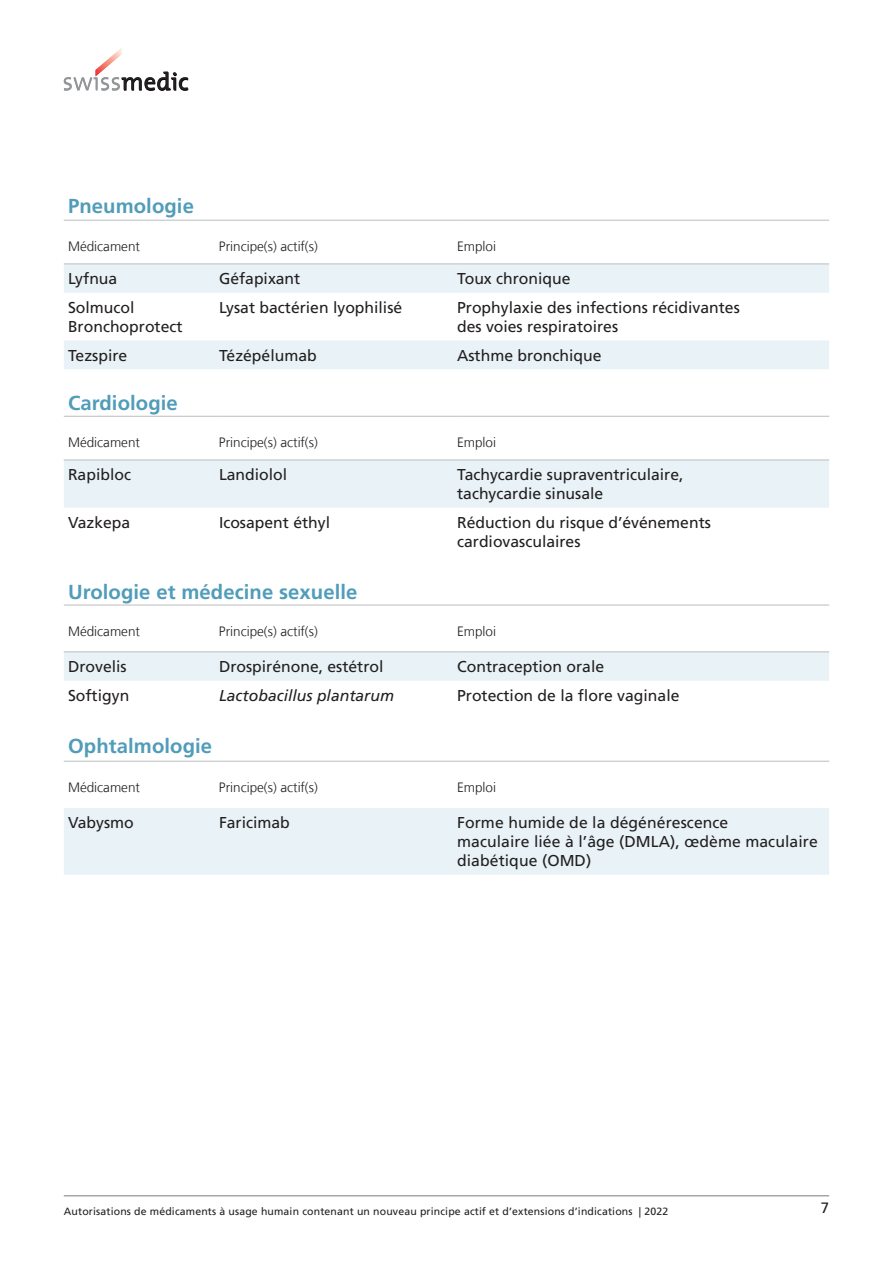
<style>
.page{position:relative;width:893px;height:1263px;background:#fff}
.page>*{position:absolute;margin:0;border:0;box-sizing:border-box;transform-origin:0 0}
.t1{font:700 20.25px "Frutiger LT Com";letter-spacing:.005em;color:#509cb9}
.t2{font:15.75px/18.9px "Frutiger LT Com";color:#231f20}
.t3{font:italic 15.75px "Frutiger LT Com";color:#231f20}
.t4{font:15px "Frutiger LT Com";color:#231f20}
.t5{font:300 13.5px "Frutiger LT Com";color:#231f20}
.t6{font:10.5px "Frutiger LT Com";letter-spacing:.015em;color:#231f20}
</style>
<div class="page">
<svg style="left:64px;top:48px;width:124px;height:42px"></svg>
<hr style="left:64px;top:1195px;width:765px;height:1px;background:#231f20">
<div style="left:64px;top:461px;width:765px;height:47px;background:#e8f2f7"></div>
<hr style="left:64px;top:460px;width:155px;height:1px;background:#bcbdc0">
<hr style="left:219px;top:460px;width:238px;height:1px;background:#bcbdc0">
<hr style="left:457px;top:460px;width:372px;height:1px;background:#bcbdc0">
<hr style="left:64px;top:416px;width:155px;height:1px;background:#bcbdc0">
<hr style="left:219px;top:416px;width:238px;height:1px;background:#bcbdc0">
<hr style="left:457px;top:416px;width:372px;height:1px;background:#bcbdc0">
<div style="left:64px;top:652px;width:765px;height:29px;background:#e8f2f7"></div>
<hr style="left:64px;top:651px;width:155px;height:1px;background:#bcbdc0">
<hr style="left:219px;top:651px;width:238px;height:1px;background:#bcbdc0">
<hr style="left:457px;top:651px;width:372px;height:1px;background:#bcbdc0">
<hr style="left:64px;top:605px;width:155px;height:1px;background:#bcbdc0">
<hr style="left:219px;top:605px;width:238px;height:1px;background:#bcbdc0">
<hr style="left:457px;top:605px;width:372px;height:1px;background:#bcbdc0">
<div style="left:64px;top:808px;width:765px;height:67px;background:#e8f2f7"></div>
<hr style="left:64px;top:761px;width:155px;height:1px;background:#bcbdc0">
<hr style="left:219px;top:761px;width:238px;height:1px;background:#bcbdc0">
<hr style="left:457px;top:761px;width:372px;height:1px;background:#bcbdc0">
<svg style="left:64px;top:264px;width:765px;height:105px;fill:#e8f2f7"></svg>
<hr style="left:64px;top:263px;width:155px;height:1px;background:#bcbdc0">
<hr style="left:219px;top:263px;width:238px;height:1px;background:#bcbdc0">
<hr style="left:457px;top:263px;width:372px;height:1px;background:#bcbdc0">
<hr style="left:64px;top:220px;width:155px;height:1px;background:#bcbdc0">
<hr style="left:219px;top:220px;width:238px;height:1px;background:#bcbdc0">
<hr style="left:457px;top:220px;width:372px;height:1px;background:#bcbdc0">
<p class="t1" style="left:68px;top:194px;width:127px">Pneumologie</p>
<p class="t5" style="left:68px;top:239px;width:73px">Médicament</p>
<p class="t5" style="left:219px;top:239px;width:100px">Principe(s) actif(s)</p>
<p class="t5" style="left:457px;top:239px;width:41px">Emploi</p>
<p class="t2" style="left:68px;top:269px;width:51px">Lyfnua</p>
<p class="t2" style="left:219px;top:269px;width:83px">Géfapixant</p>
<p class="t2" style="left:457px;top:269px;width:115px">Toux chronique</p>
<p class="t2" style="left:68px;top:298px;width:116px">Solmucol<br>Bronchoprotect</p>
<p class="t2" style="left:219px;top:298px;width:185px">Lysat bactérien lyophilisé</p>
<p class="t2" style="left:457px;top:298px;width:284px">Prophylaxie des infections récidivantes des voies respiratoires</p>
<p class="t2" style="left:68px;top:346px;width:61px">Tezspire</p>
<p class="t2" style="left:219px;top:346px;width:99px">Tézépélumab</p>
<p class="t2" style="left:457px;top:346px;width:146px">Asthme bronchique</p>
<p class="t1" style="left:68px;top:391px;width:111px">Cardiologie</p>
<p class="t5" style="left:68px;top:435px;width:73px">Médicament</p>
<p class="t5" style="left:219px;top:435px;width:100px">Principe(s) actif(s)</p>
<p class="t5" style="left:457px;top:435px;width:41px">Emploi</p>
<p class="t2" style="left:68px;top:465px;width:65px">Rapibloc</p>
<p class="t2" style="left:219px;top:465px;width:70px">Landiolol</p>
<p class="t2" style="left:457px;top:465px;width:228px">Tachycardie supraventriculaire, tachycardie sinusale</p>
<p class="t2" style="left:68px;top:513px;width:64px">Vazkepa</p>
<p class="t2" style="left:219px;top:513px;width:113px">Icosapent éthyl</p>
<p class="t2" style="left:457px;top:513px;width:255px">Réduction du risque d’événements cardiovasculaires</p>
<p class="t1" style="left:68px;top:580px;width:291px">Urologie et médecine sexuelle</p>
<p class="t5" style="left:68px;top:623px;width:73px">Médicament</p>
<p class="t5" style="left:219px;top:623px;width:100px">Principe(s) actif(s)</p>
<p class="t5" style="left:457px;top:623px;width:41px">Emploi</p>
<p class="t2" style="left:68px;top:657px;width:60px">Drovelis</p>
<p class="t2" style="left:219px;top:657px;width:166px">Drospirénone, estétrol</p>
<p class="t2" style="left:457px;top:657px;width:149px">Contraception orale</p>
<p class="t2" style="left:68px;top:686px;width:63px">Softigyn</p>
<p class="t3" style="left:219px;top:686px;width:177px">Lactobacillus plantarum</p>
<p class="t2" style="left:457px;top:686px;width:224px">Protection de la flore vaginale</p>
<p class="t1" style="left:68px;top:734px;width:146px">Ophtalmologie</p>
<p class="t5" style="left:68px;top:780px;width:73px">Médicament</p>
<p class="t5" style="left:219px;top:780px;width:100px">Principe(s) actif(s)</p>
<p class="t5" style="left:457px;top:780px;width:41px">Emploi</p>
<p class="t2" style="left:68px;top:813px;width:67px">Vabysmo</p>
<p class="t2" style="left:219px;top:813px;width:72px">Faricimab</p>
<p class="t2" style="left:457px;top:813px;width:362px">Forme humide de la dégénérescence<br>maculaire liée à l’âge (DMLA), œdème maculaire diabétique (OMD)</p>
<p class="t6" style="left:64px;top:1205px;width:606px">Autorisations de médicaments à usage humain contenant un nouveau principe actif et d’extensions d’indications | 2022</p>
<p class="t4" style="left:821px;top:1199px;width:10px">7</p>
</div>
